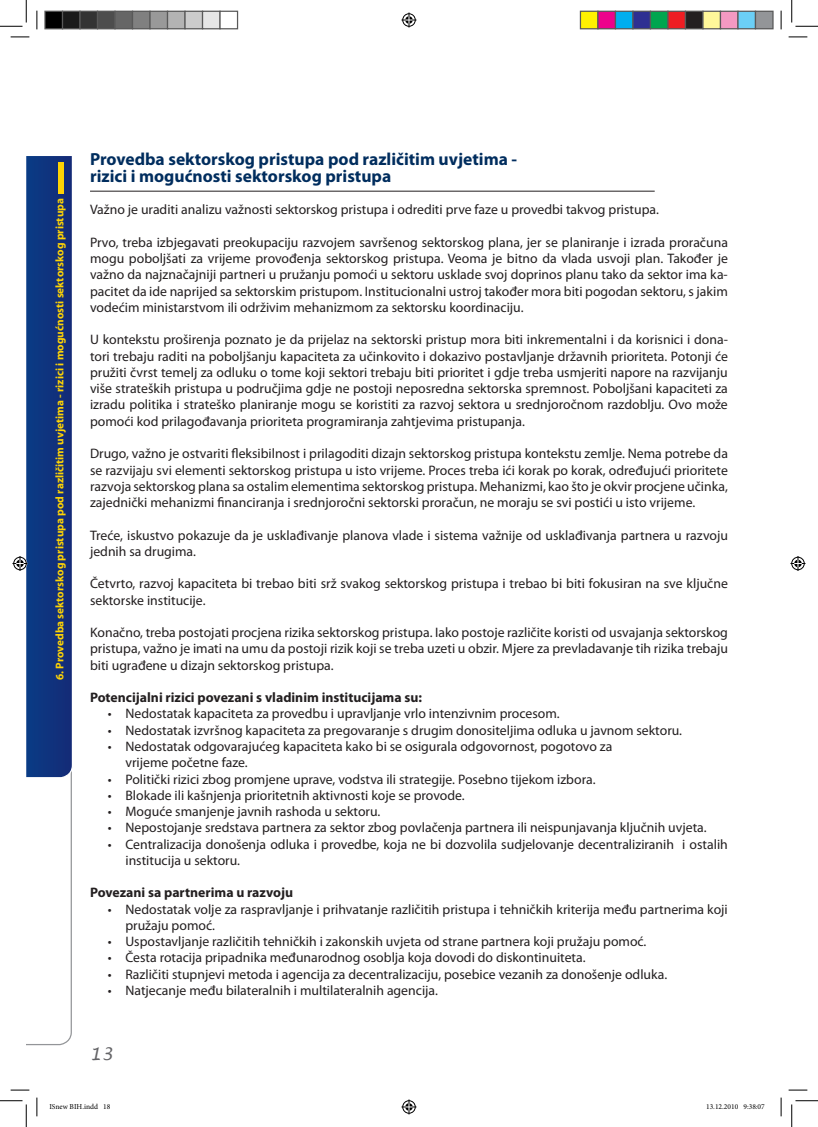
<style>
.page{position:relative;width:818px;height:1127px;background:#fff}
.page>*{position:absolute;margin:0;border:0;box-sizing:border-box;transform-origin:0 0}
.t1{font:700 17.5px/16.2px "Myriad Pro";color:#002d5e}
.t2{font:italic 17.5px "Lucida Handwriting";color:#636366}
.t3{font:13.75px/16.2px "Myriad Pro";color:#231f20}
.t4{font:700 13.75px "Myriad Pro";color:#231f20}
.t5{font:700 11.25px "Myriad Pro";color:#fed304}
.t6{font:7.5px "Minion Pro";color:#000}
</style>
<div class="page">
<hr style="left:90px;top:191px;width:565px;height:1px;background:#231f20">
<svg style="left:11px;top:36px;width:18px;height:2px"></svg>
<svg style="left:788px;top:36px;width:19px;height:2px"></svg>
<svg style="left:11px;top:1089px;width:18px;height:1px"></svg>
<svg style="left:788px;top:1089px;width:19px;height:1px"></svg>
<svg style="left:36px;top:11px;width:2px;height:18px"></svg>
<svg style="left:36px;top:1097px;width:2px;height:18px"></svg>
<svg style="left:780px;top:11px;width:2px;height:18px"></svg>
<svg style="left:780px;top:1097px;width:2px;height:18px"></svg>
<svg style="left:0;top:0;width:27px;height:27px"></svg>
<svg style="left:0;top:1100px;width:27px;height:26px"></svg>
<svg style="left:791px;top:0;width:27px;height:27px"></svg>
<svg style="left:791px;top:1100px;width:27px;height:26px"></svg>
<svg style="left:401px;top:13px;width:15px;height:15px"></svg>
<svg style="left:401px;top:1099px;width:15px;height:15px"></svg>
<svg style="left:13px;top:156px;width:59px;height:889px"></svg>
<svg style="left:790px;top:556px;width:15px;height:15px"></svg>
<div style="left:45px;top:11px;width:18px;height:18px;background:#000"></div>
<div style="left:44px;top:11px;width:19px;height:18px;border:1px solid #595959"></div>
<div style="left:63px;top:11px;width:17px;height:18px;background:#1a1a1a"></div>
<div style="left:62px;top:11px;width:19px;height:18px;border:1px solid #595959"></div>
<div style="left:80px;top:11px;width:18px;height:18px;background:#333"></div>
<div style="left:79px;top:11px;width:19px;height:18px;border:1px solid #595959"></div>
<div style="left:98px;top:11px;width:17px;height:18px;background:#4d4d4d"></div>
<div style="left:97px;top:11px;width:19px;height:18px;border:1px solid #595959"></div>
<div style="left:115px;top:11px;width:18px;height:18px;background:#666"></div>
<div style="left:114px;top:11px;width:19px;height:18px;border:1px solid #595959"></div>
<div style="left:133px;top:11px;width:17px;height:18px;background:#808080"></div>
<div style="left:132px;top:11px;width:19px;height:18px;border:1px solid #595959"></div>
<div style="left:150px;top:11px;width:18px;height:18px;background:#999"></div>
<div style="left:149px;top:11px;width:19px;height:18px;border:1px solid #595959"></div>
<div style="left:168px;top:11px;width:17px;height:18px;background:#b3b3b3"></div>
<div style="left:167px;top:11px;width:19px;height:18px;border:1px solid #595959"></div>
<div style="left:185px;top:11px;width:18px;height:18px;background:#ccc"></div>
<div style="left:184px;top:11px;width:19px;height:18px;border:1px solid #595959"></div>
<div style="left:203px;top:11px;width:17px;height:18px;background:#e6e6e6"></div>
<div style="left:202px;top:11px;width:19px;height:18px;border:1px solid #595959"></div>
<div style="left:219px;top:11px;width:19px;height:18px;border:1px solid #595959"></div>
<div style="left:580px;top:11px;width:18px;height:18px;background:#fff101"></div>
<div style="left:580px;top:11px;width:18px;height:18px;border:1px solid #595959"></div>
<div style="left:598px;top:11px;width:17px;height:18px;background:#ed028c"></div>
<div style="left:597px;top:11px;width:19px;height:18px;border:1px solid #595959"></div>
<div style="left:615px;top:11px;width:18px;height:18px;background:#00aeef"></div>
<div style="left:615px;top:11px;width:18px;height:18px;border:1px solid #595959"></div>
<div style="left:633px;top:11px;width:17px;height:18px;background:#2e3092"></div>
<div style="left:632px;top:11px;width:19px;height:18px;border:1px solid #595959"></div>
<div style="left:650px;top:11px;width:18px;height:18px;background:#00a54f"></div>
<div style="left:650px;top:11px;width:18px;height:18px;border:1px solid #595959"></div>
<div style="left:668px;top:11px;width:17px;height:18px;background:#ee1d23"></div>
<div style="left:667px;top:11px;width:19px;height:18px;border:1px solid #595959"></div>
<div style="left:685px;top:11px;width:18px;height:18px;background:#231f20"></div>
<div style="left:685px;top:11px;width:18px;height:18px;border:1px solid #595959"></div>
<div style="left:703px;top:11px;width:17px;height:18px;background:#fff79a"></div>
<div style="left:702px;top:11px;width:19px;height:18px;border:1px solid #595959"></div>
<div style="left:720px;top:11px;width:18px;height:18px;background:#f499c2"></div>
<div style="left:720px;top:11px;width:18px;height:18px;border:1px solid #595959"></div>
<div style="left:738px;top:11px;width:17px;height:18px;background:#6bcff6"></div>
<div style="left:737px;top:11px;width:19px;height:18px;border:1px solid #595959"></div>
<div style="left:755px;top:11px;width:18px;height:18px;background:#939598"></div>
<div style="left:755px;top:11px;width:18px;height:18px;border:1px solid #595959"></div>
<p class="t5" style="left:52px;top:680px;width:483px;rotate:-90deg">6. Provedba sektorskog pristupa pod različitim uvjetima - rizici i mogućnosti sektorskog pristupa</p>
<p class="t1" style="left:90px;top:151px;width:429px">Provedba sektorskog pristupa pod različitim uvjetima - rizici i mogućnosti sektorskog pristupa</p>
<p class="t3" style="left:90px;top:201px;width:570px">Važno je uraditi analizu važnosti sektorskog pristupa i odrediti prve faze u provedbi takvog pristupa.</p>
<p class="t3" style="left:90px;top:234px;width:639px;text-align:justify">Prvo, treba izbjegavati preokupaciju razvojem savršenog sektorskog plana, jer se planiranje i izrada proračuna mogu poboljšati za vrijeme provođenja sektorskog pristupa. Veoma je bitno da vlada usvoji plan. Također je važno da najznačajniji partneri u pružanju pomoći u sektoru usklade svoj doprinos planu tako da sektor ima ka&shy;pacitet da ide naprijed sa sektorskim pristupom. Institucionalni ustroj također mora biti pogodan sektoru, s jakim vodećim ministarstvom ili održivim mehanizmom za sektorsku koordinaciju.</p>
<p class="t3" style="left:90px;top:331px;width:639px;text-align:justify">U kontekstu proširenja poznato je da prijelaz na sektorski pristup mora biti inkrementalni i da korisnici i dona&shy;tori trebaju raditi na poboljšanju kapaciteta za učinkovito i dokazivo postavljanje državnih prioriteta. Potonji će pružiti čvrst temelj za odluku o tome koji sektori trebaju biti prioritet i gdje treba usmjeriti napore na razvijanju više strateških pristupa u područjima gdje ne postoji neposredna sektorska spremnost. Poboljšani kapaciteti za izradu politika i strateško planiranje mogu se koristiti za razvoj sektora u srednjoročnom razdoblju. Ovo može pomoći kod prilagođavanja prioriteta programiranja zahtjevima pristupanja.</p>
<p class="t3" style="left:90px;top:445px;width:639px;text-align:justify">Drugo, važno je ostvariti fleksibilnost i prilagoditi dizajn sektorskog pristupa kontekstu zemlje. Nema potrebe da se razvijaju svi elementi sektorskog pristupa u isto vrijeme. Proces treba ići korak po korak, određujući prioritete razvoja sektorskog plana sa ostalim elementima sektorskog pristupa. Mehanizmi, kao što je okvir procjene učinka, zajednički mehanizmi financiranja i srednjoročni sektorski proračun, ne moraju se svi postići u isto vrijeme.</p>
<p class="t3" style="left:90px;top:526px;width:639px">Treće, iskustvo pokazuje da je usklađivanje planova vlade i sistema važnije od usklađivanja partnera u razvoju jednih sa drugima.</p>
<p class="t3" style="left:90px;top:575px;width:639px">Četvrto, razvoj kapaciteta bi trebao biti srž svakog sektorskog pristupa i trebao bi biti fokusiran na sve ključne sektorske institucije.</p>
<p class="t3" style="left:90px;top:624px;width:639px;text-align:justify">Konačno, treba postojati procjena rizika sektorskog pristupa. Iako postoje različite koristi od usvajanja sektorskog pristupa, važno je imati na umu da postoji rizik koji se treba uzeti u obzir. Mjere za prevladavanje tih rizika trebaju biti ugrađene u dizajn sektorskog pristupa.</p>
<p class="t4" style="left:90px;top:688px;width:333px">Potencijalni rizici povezani s vladinim institucijama su:</p>
<p class="t3" style="left:108px;top:705px;width:453px">• Nedostatak kapaciteta za provedbu i upravljanje vrlo intenzivnim procesom.</p>
<p class="t3" style="left:108px;top:721px;width:576px">• Nedostatak izvršnog kapaciteta za pregovaranje s drugim donositeljima odluka u javnom sektoru.</p>
<p class="t3" style="left:125px;top:737px;width:488px;text-indent:-18px">• Nedostatak odgovarajućeg kapaciteta kako bi se osigurala odgovornost, pogotovo za vrijeme početne faze.</p>
<p class="t3" style="left:108px;top:770px;width:489px">• Politički rizici zbog promjene uprave, vodstva ili strategije. Posebno tijekom izbora.</p>
<p class="t3" style="left:108px;top:786px;width:358px">• Blokade ili kašnjenja prioritetnih aktivnosti koje se provode.</p>
<p class="t3" style="left:108px;top:802px;width:274px">• Moguće smanjenje javnih rashoda u sektoru.</p>
<p class="t3" style="left:108px;top:819px;width:600px">• Nepostojanje sredstava partnera za sektor zbog povlačenja partnera ili neispunjavanja ključnih uvjeta.</p>
<p class="t3" style="left:125px;top:835px;width:604px;text-indent:-18px">• Centralizacija donošenja odluka i provedbe, koja ne bi dozvolila sudjelovanje decentraliziranih i ostalih institucija u sektoru.</p>
<p class="t4" style="left:90px;top:883px;width:205px">Povezani sa partnerima u razvoju</p>
<p class="t3" style="left:125px;top:900px;width:604px;text-indent:-18px">• Nedostatak volje za raspravljanje i prihvatanje različitih pristupa i tehničkih kriterija među partnerima koji pružaju pomoć.</p>
<p class="t3" style="left:108px;top:933px;width:540px">• Uspostavljanje različitih tehničkih i zakonskih uvjeta od strane partnera koji pružaju pomoć.</p>
<p class="t3" style="left:108px;top:949px;width:479px">• Česta rotacija pripadnika međunarodnog osoblja koja dovodi do diskontinuiteta.</p>
<p class="t3" style="left:108px;top:965px;width:561px">• Različiti stupnjevi metoda i agencija za decentralizaciju, posebice vezanih za donošenje odluka.</p>
<p class="t3" style="left:108px;top:981px;width:332px">• Natjecanje među bilateralnih i multilateralnih agencija.</p>
<p class="t2" style="left:89px;top:1042px;width:25px">13</p>
<p class="t6" style="left:49px;top:1101px;width:63px">ISnew BIH.indd 18</p>
<p class="t6" style="left:706px;top:1101px;width:60px">13.12.2010 9:38:07</p>
</div>
